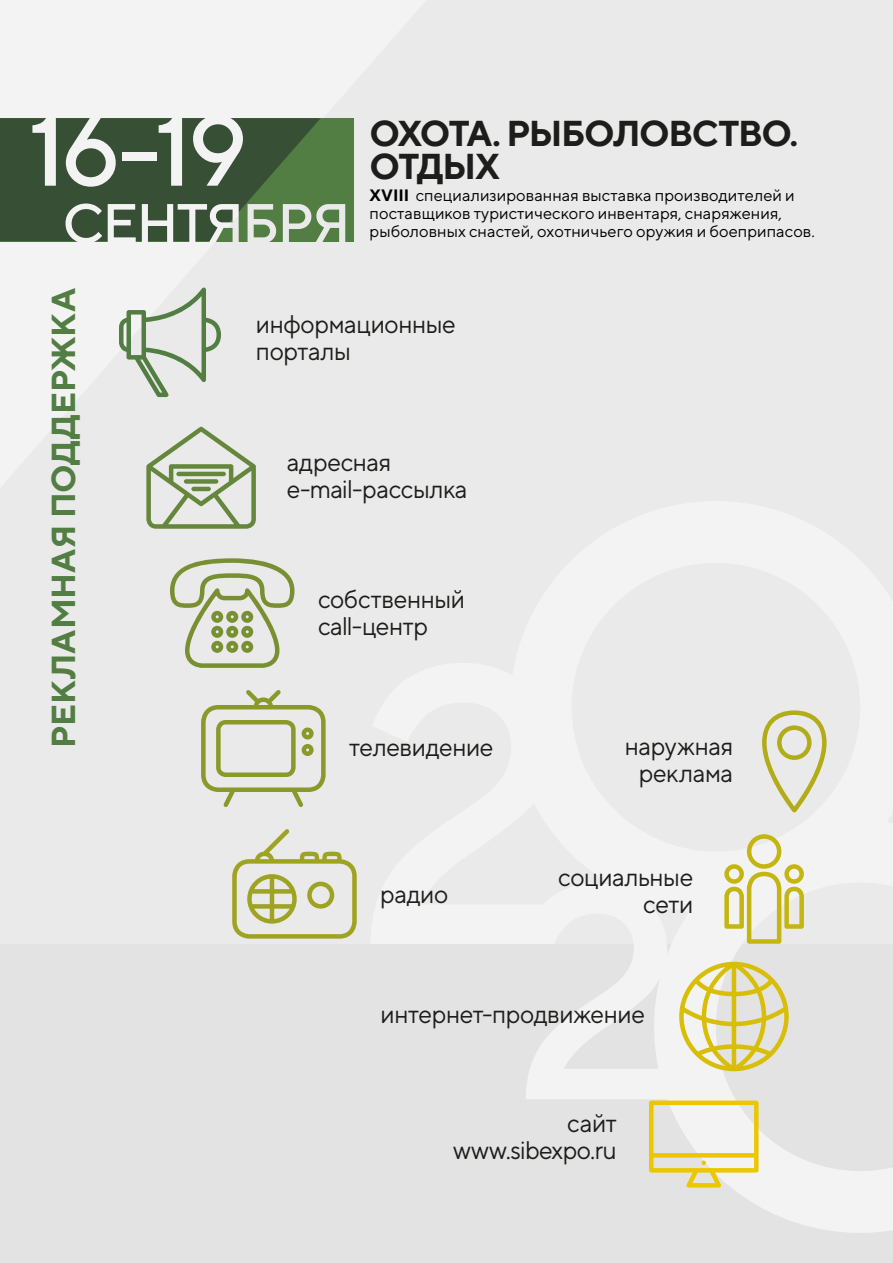
<style>
.page{position:relative;width:893px;height:1263px;background:#fff}
.page>*{position:absolute;margin:0;border:0;box-sizing:border-box;transform-origin:0 0}
.t1{font:700 36px/33px "TT Norms";letter-spacing:-.04em;color:#1d1d1b}
.t2{font:700 33.3px "TT Norms";letter-spacing:-.005em;color:#527e43}
.t3{font:25.5px/27px "TT Norms";letter-spacing:-.02em;color:#1d1d1b}
.t4{font:16.5px/18px "TT Norms";color:#000}
.s1{font-weight:700}
</style>
<div class="page">
<div style="left:2px;top:0;width:891px;height:1263px;background:#eaeaea"></div>
<div style="left:0;top:944px;width:893px;height:319px;background:#e3e3e3"></div>
<svg style="left:526px;top:812px;width:367px;height:421px"></svg>
<svg style="left:0;top:0;width:354px;height:488px;fill:#f3f3f3"></svg>
<div style="left:0;top:118px;width:354px;height:123px;background:#527e43"></div>
<svg style="left:0;top:118px;width:321px;height:123px;background:#637860"></svg>
<svg style="left:649px;top:1100px;width:109px;height:87px"></svg>
<svg style="left:146px;top:427px;width:110px;height:102px"></svg>
<div style="left:184px;top:479px;width:34px;height:5px;background:#65873b;border-radius:2px"></div>
<hr style="left:176px;top:472px;width:50px;height:4px;background:#65873b;border-radius:2px">
<hr style="left:191px;top:487px;width:20px;height:4px;background:#65873b;border-radius:2px">
<svg style="left:679px;top:962px;width:110px;height:109px"></svg>
<svg style="left:170px;top:558px;width:124px;height:110px"></svg>
<svg style="left:119px;top:287px;width:102px;height:110px"></svg>
<svg style="left:232px;top:829px;width:125px;height:110px"></svg>
<svg style="left:201px;top:690px;width:125px;height:117px"></svg>
<svg style="left:762px;top:710px;width:65px;height:102px"></svg>
<svg style="left:724px;top:834px;width:80px;height:110px"></svg>
<h2 class="t2" style="left:43px;top:748px;width:462px;rotate:-90deg">РЕКЛАМНАЯ ПОДДЕРЖКА</h2>
<h1 class="t1" style="left:370px;top:116px;width:430px">ОХОТА. РЫБОЛОВСТВО.<br>ОТДЫХ</h1>
<p class="t4" style="left:370px;top:186px;width:447px"><span class="s1">XVIII</span> специализированная выставка производителей и поставщиков туристического инвентаря, снаряжения, рыболовных снастей, охотничьего оружия и боеприпасов.</p>
<p class="t3" style="left:256px;top:310px;width:202px">информационные порталы</p>
<p class="t3" style="left:287px;top:448px;width:182px">адресная e-mail-рассылка</p>
<p class="t3" style="left:318px;top:585px;width:149px">собственный call-центр</p>
<p class="t3" style="left:349px;top:733px;width:146px">телевидение</p>
<p class="t3" style="left:380px;top:880px;width:70px">радио</p>
<p class="t3" style="left:625px;top:732px;width:110px;text-align:center">наружная реклама</p>
<p class="t3" style="left:558px;top:863px;width:137px;text-align:right">социальные сети</p>
<p class="t3" style="left:381px;top:1000px;width:266px">интернет-продвижение</p>
<p class="t3" style="left:453px;top:1109px;width:165px;text-align:right">сайт www.sibexpo.ru</p>
</div>
